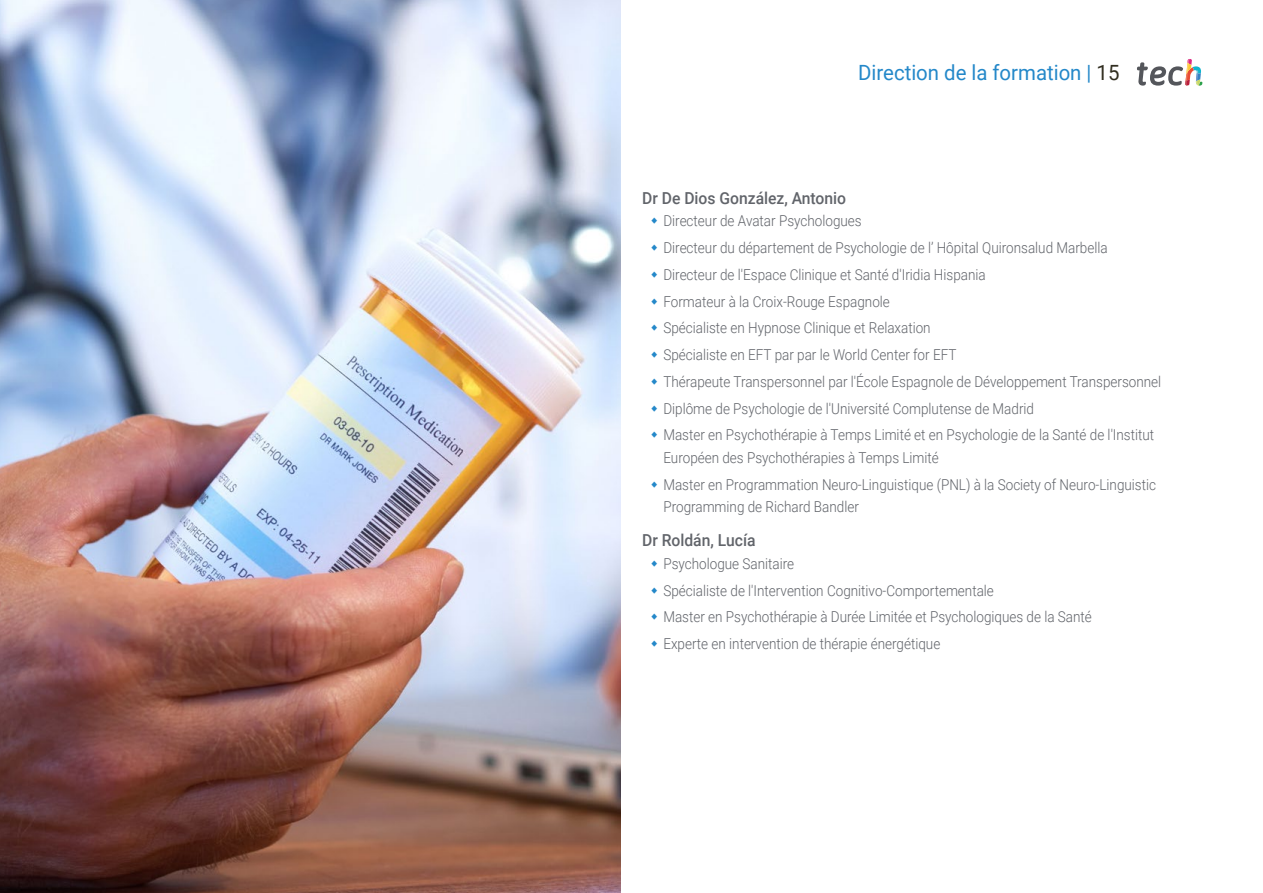
<style>
.page{position:relative;width:1263px;height:893px;background:#fff}
.page>*{position:absolute;margin:0;border:0;box-sizing:border-box;transform-origin:0 0}
.t1{font:21px "Roboto";color:#2488c9}
.t2{font:500 16.5px "Roboto";color:#61646a;scale:.95 1}
.t3{font:300 15px/26.7px "Roboto";color:#61646a;scale:.9 1}
.s1{color:#312e20}
</style>
<div class="page">
<svg style="left:1137px;top:59px;width:65px;height:27px"></svg>
<img style="left:0;top:0;width:621px;height:893px">
<h1 class="t1" style="left:858px;top:57px;width:263px">Direction de la formation | <span class="s1">15</span></h1>
<p class="t2" style="left:642px;top:187px;width:216px">Dr De Dios González, Antonio</p>
<p class="t3" style="left:663px;top:207px;width:555px">Directeur de Avatar Psychologues<br>Directeur du département de Psychologie de l’ Hôpital Quironsalud Marbella Directeur de l'Espace Clinique et Santé d'Iridia Hispania<br>Formateur à la Croix-Rouge Espagnole<br>Spécialiste en Hypnose Clinique et Relaxation<br>Spécialiste en EFT par par le World Center for EFT<br>Thérapeute Transpersonnel par l'École Espagnole de Développement Transpersonnel Diplôme de Psychologie de l'Université Complutense de Madrid<br>Master en Psychothérapie à Temps Limité et en Psychologie de la Santé de l'Institut</p>
<p class="t3" style="left:663px;top:444px;width:549px">Européen des Psychothérapies à Temps Limité<br>Master en Programmation Neuro-Linguistique (PNL) à la Society of Neuro-Linguistic</p>
<p class="t3" style="left:663px;top:493px;width:219px">Programming de Richard Bandler</p>
<p class="t2" style="left:642px;top:529px;width:121px">Dr Roldán, Lucía</p>
<p class="t3" style="left:663px;top:549px;width:478px">Psychologue Sanitaire<br>Spécialiste de l'Intervention Cognitivo-Comportementale<br>Master en Psychothérapie à Durée Limitée et Psychologiques de la Santé Experte en intervention de thérapie énergétique</p>
</div>
